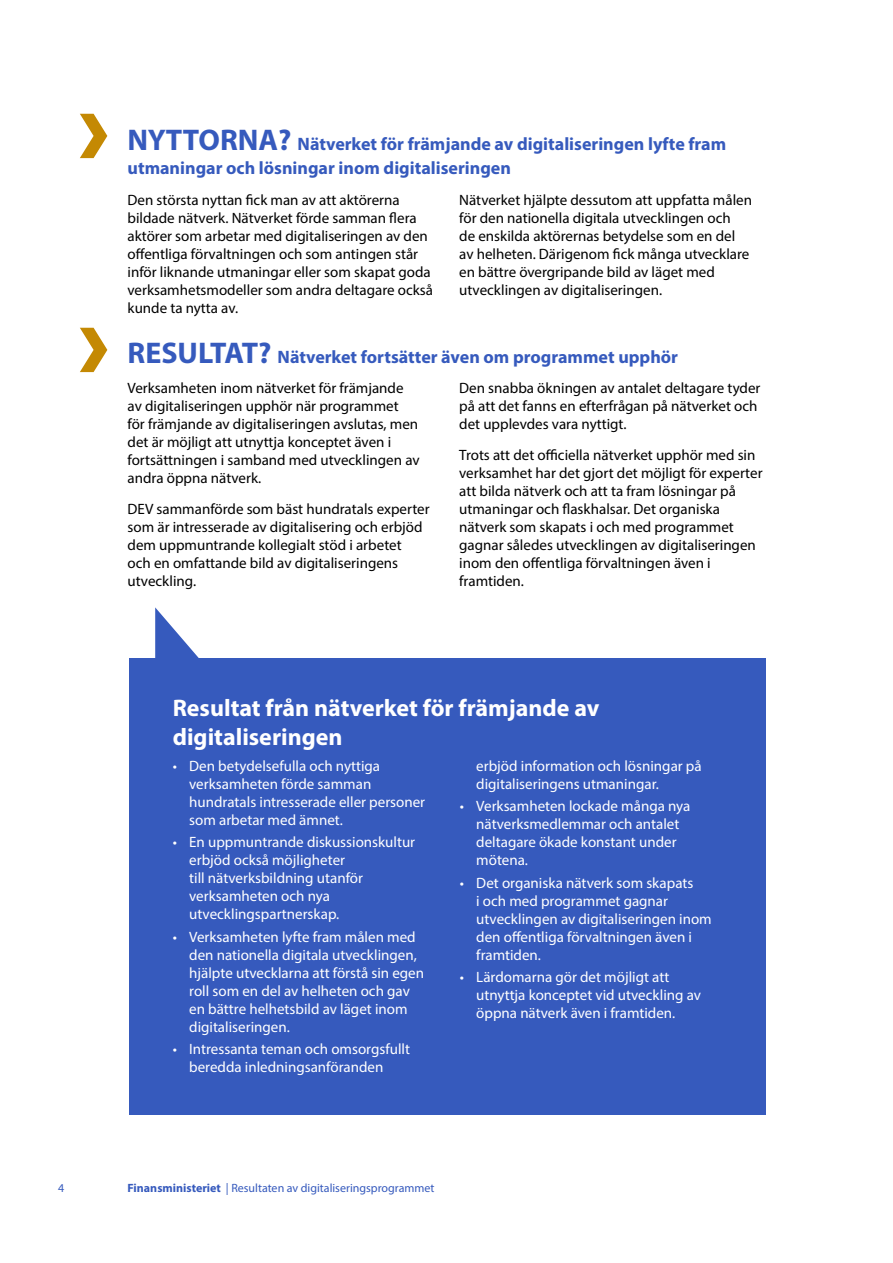
<style>
.page{position:relative;width:893px;height:1263px;background:#fff}
.page>*{position:absolute;margin:0;border:0;box-sizing:border-box;transform-origin:0 0}
.Nosto_otsikko{font:700 24px/28.8px "Myriad Pro";color:#fff}
.t1{font:700 18px/24px "Myriad Pro";color:#365abd}
.Leipis_norm{font:15px/18px "Myriad Pro";color:#000}
.t2{font:15px/18px "Myriad Pro";color:#fff}
.t3{font:12px "Myriad Pro";color:#365abd}
.s1{font-size:30px}
.s2{font-weight:700}
</style>
<div class="page">
<svg style="left:80px;top:114px;width:27px;height:44px"></svg>
<svg style="left:80px;top:328px;width:27px;height:44px"></svg>
<div style="left:129px;top:658px;width:636px;height:457px;background:#365abd"></div>
<svg style="left:155px;top:607px;width:44px;height:51px"></svg>
<h2 class="t1" style="left:128px;top:131px;width:600px"><span class="s1">NYTTORNA?</span> Nätverket för främjande av digitaliseringen lyfte fram utmaningar och lösningar inom digitaliseringen</h2>
<p class="Leipis_norm" style="left:128px;top:191px;width:307px">Den största nyttan fick man av att aktörerna bildade nätverk. Nätverket förde samman flera aktörer som arbetar med digitaliseringen av den offentliga förvaltningen och som antingen står inför liknande utmaningar eller som skapat goda verksamhetsmodeller som andra deltagare också kunde ta nytta av.</p>
<p class="Leipis_norm" style="left:459px;top:191px;width:294px">Nätverket hjälpte dessutom att uppfatta målen för den nationella digitala utvecklingen och<br>de enskilda aktörernas betydelse som en del av helheten. Därigenom fick många utvecklare en bättre övergripande bild av läget med utvecklingen av digitaliseringen.</p>
<h2 class="t1" style="left:128px;top:344px;width:552px"><span class="s1">RESULTAT?</span> Nätverket fortsätter även om programmet upphör</h2>
<p class="Leipis_norm" style="left:128px;top:379px;width:294px">Verksamheten inom nätverket för främjande av digitaliseringen upphör när programmet för främjande av digitaliseringen avslutas, men det är möjligt att utnyttja konceptet även i fortsättningen i samband med utvecklingen av andra öppna nätverk.</p>
<p class="Leipis_norm" style="left:128px;top:500px;width:304px">DEV sammanförde som bäst hundratals experter som är intresserade av digitalisering och erbjöd dem uppmuntrande kollegialt stöd i arbetet<br>och en omfattande bild av digitaliseringens utveckling.</p>
<p class="Leipis_norm" style="left:459px;top:379px;width:303px">Den snabba ökningen av antalet deltagare tyder på att det fanns en efterfrågan på nätverket och det upplevdes vara nyttigt.</p>
<p class="Leipis_norm" style="left:459px;top:446px;width:305px">Trots att det officiella nätverket upphör med sin verksamhet har det gjort det möjligt för experter att bilda nätverk och att ta fram lösningar på utmaningar och flaskhalsar. Det organiska nätverk som skapats i och med programmet gagnar således utvecklingen av digitaliseringen inom den offentliga förvaltningen även i framtiden.</p>
<p class="Nosto_otsikko" style="left:173px;top:693px;width:428px">Resultat från nätverket för främjande av digitaliseringen</p>
<p class="t2" style="left:189px;top:757px;width:237px;text-indent:-16px">• Den betydelsefulla och nyttiga verksamheten förde samman hundratals intresserade eller personer som arbetar med ämnet.</p>
<p class="t2" style="left:189px;top:833px;width:227px;text-indent:-16px">• En uppmuntrande diskussionskultur erbjöd också möjligheter<br>till nätverksbildning utanför verksamheten och nya utvecklingspartnerskap.</p>
<p class="t2" style="left:189px;top:927px;width:236px;text-indent:-16px">• Verksamheten lyfte fram målen med den nationella digitala utvecklingen, hjälpte utvecklarna att förstå sin egen roll som en del av helheten och gav en bättre helhetsbild av läget inom digitaliseringen.</p>
<p class="t2" style="left:189px;top:1040px;width:222px;text-indent:-16px">• Intressanta teman och omsorgsfullt beredda inledningsanföranden</p>
<p class="t2" style="left:476px;top:757px;width:227px">erbjöd information och lösningar på digitaliseringens utmaningar.</p>
<p class="t2" style="left:476px;top:797px;width:216px;text-indent:-16px">• Verksamheten lockade många nya nätverksmedlemmar och antalet deltagare ökade konstant under mötena.</p>
<p class="t2" style="left:476px;top:873px;width:237px;text-indent:-16px">• Det organiska nätverk som skapats<br>i och med programmet gagnar utvecklingen av digitaliseringen inom den offentliga förvaltningen även i framtiden.</p>
<p class="t2" style="left:476px;top:968px;width:226px;text-indent:-16px">• Lärdomarna gör det möjligt att utnyttja konceptet vid utveckling av öppna nätverk även i framtiden.</p>
<p class="t3" style="left:58px;top:1180px;width:8px">4</p>
<p class="t3" style="left:128px;top:1180px;width:308px"><span class="s2">Finansministeriet</span> | Resultaten av digitaliseringsprogrammet</p>
</div>
